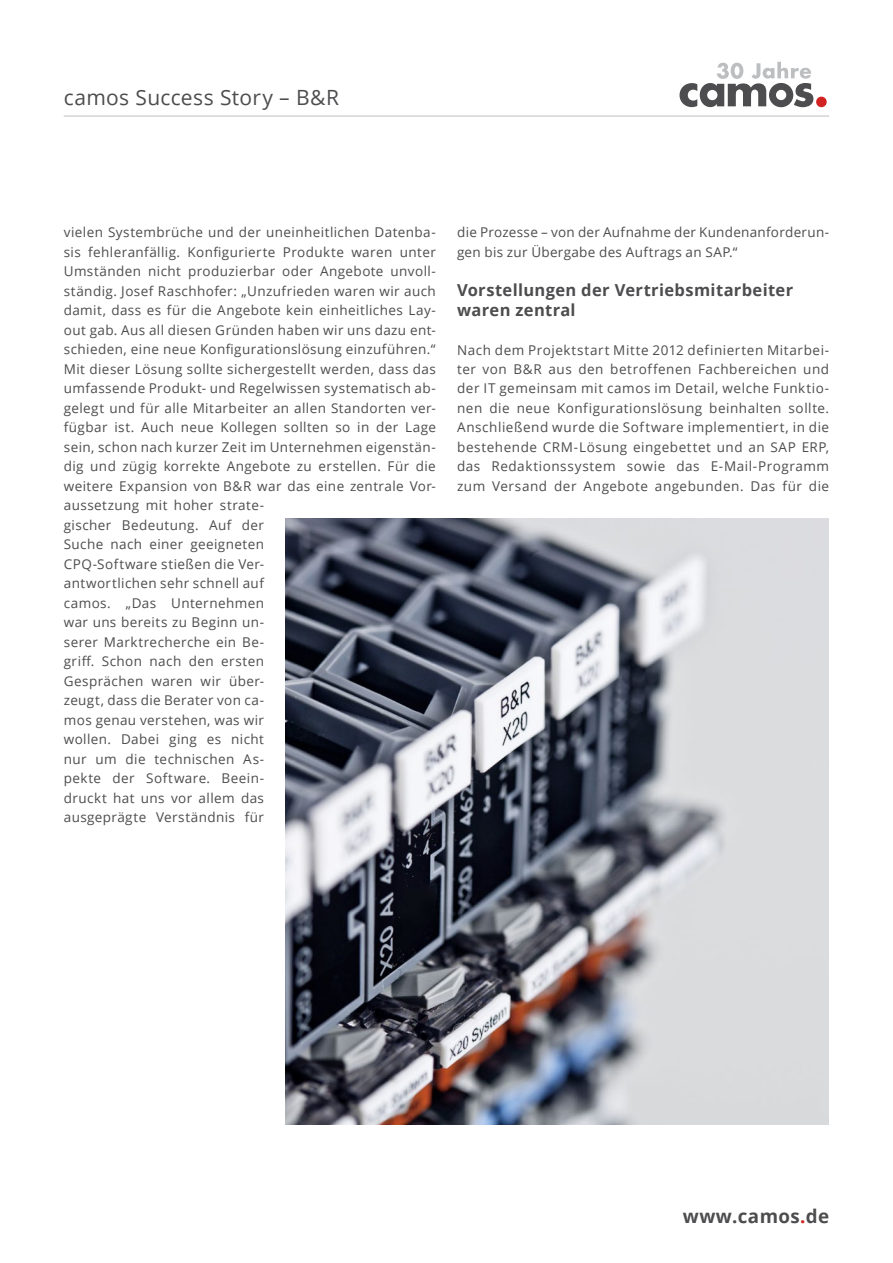
<style>
.page{position:relative;width:893px;height:1263px;background:#fff}
.page>*{position:absolute;margin:0;border:0;box-sizing:border-box;transform-origin:0 0}
.t1{font:21px "Open Sans";letter-spacing:.015em;color:#4d4d4f}
.t2{font:700 18.75px "Open Sans";letter-spacing:.02em;color:#4d4d4f}
.t3{font:700 16.5px/19.5px "Open Sans";letter-spacing:.02em;color:#4d4d4f}
.t4{font:13.5px/19.5px "Open Sans";letter-spacing:.03em;color:#4d4d4f}
.s1{color:#d12321}
</style>
<div class="page">
<hr style="left:64px;top:116px;width:765px;height:1px;background:#bcbec0">
<div style="left:816px;top:97px;width:11px;height:10px;background:#d12321;border-radius:50%"></div>
<svg style="left:679px;top:62px;width:134px;height:45px"></svg>
<img style="left:285px;top:519px;width:544px;height:605px">
<h1 class="t1" style="left:64px;top:83px;width:277px">camos Success Story – B&amp;R</h1>
<p class="t4" style="left:64px;top:222px;width:374px">vielen Systembrüche und der uneinheitlichen Datenba&shy;sis fehleranfällig. Konfigurierte Produkte waren unter Umständen nicht produzierbar oder Angebote unvoll&shy;ständig. Josef Raschhofer: „Unzufrieden waren wir auch damit, dass es für die Angebote kein einheitliches Lay&shy;out gab. Aus all diesen Gründen haben wir uns dazu ent&shy;schieden, eine neue Konfigurationslösung einzuführen.“ Mit dieser Lösung sollte sichergestellt werden, dass das umfassende Produkt- und Regelwissen systematisch ab&shy;gelegt und für alle Mitarbeiter an allen Standorten ver&shy;fügbar ist. Auch neue Kollegen sollten so in der Lage sein, schon nach kurzer Zeit im Unternehmen eigenstän&shy;dig und zügig korrekte Angebote zu erstellen. Für die weitere Expansion von B&amp;R war das eine zentrale Vor&shy;aussetzung mit hoher strate-<br>gischer Bedeutung. Auf der<br>Suche nach einer geeigneten<br>CPQ-Software stießen die Ver-<br>antwortlichen sehr schnell auf<br>camos. „Das Unternehmen<br>war uns bereits zu Beginn un-<br>serer Marktrecherche ein Be-<br>griff. Schon nach den ersten<br>Gesprächen waren wir über-<br>zeugt, dass die Berater von ca-<br>mos genau verstehen, was wir<br>wollen. Dabei ging es nicht<br>nur um die technischen As-<br>pekte der Software. Beein-<br>druckt hat uns vor allem das<br>ausgeprägte Verständnis für</p>
<p class="t4" style="left:457px;top:222px;width:374px">die Prozesse – von der Aufnahme der Kundenanforderun&shy;gen bis zur Übergabe des Auftrags an SAP.“</p>
<p class="t3" style="left:457px;top:280px;width:338px">Vorstellungen der Vertriebsmitarbeiter waren zentral</p>
<p class="t4" style="left:457px;top:339px;width:374px;text-align:justify">Nach dem Projektstart Mitte 2012 definierten Mitarbei&shy;ter von B&amp;R aus den betroffenen Fachbereichen und der IT gemeinsam mit camos im Detail, welche Funktio&shy;nen die neue Konfigurationslösung beinhalten sollte.<br>Anschließend wurde die Software implementiert, in die bestehende CRM-Lösung eingebettet und an SAP ERP, das Redaktionssystem sowie das E-Mail-Programm zum Versand der Angebote angebunden. Das für die</p>
<h2 class="t2" style="left:683px;top:1203px;width:148px">www.camos<span class="s1">.</span>de</h2>
</div>
